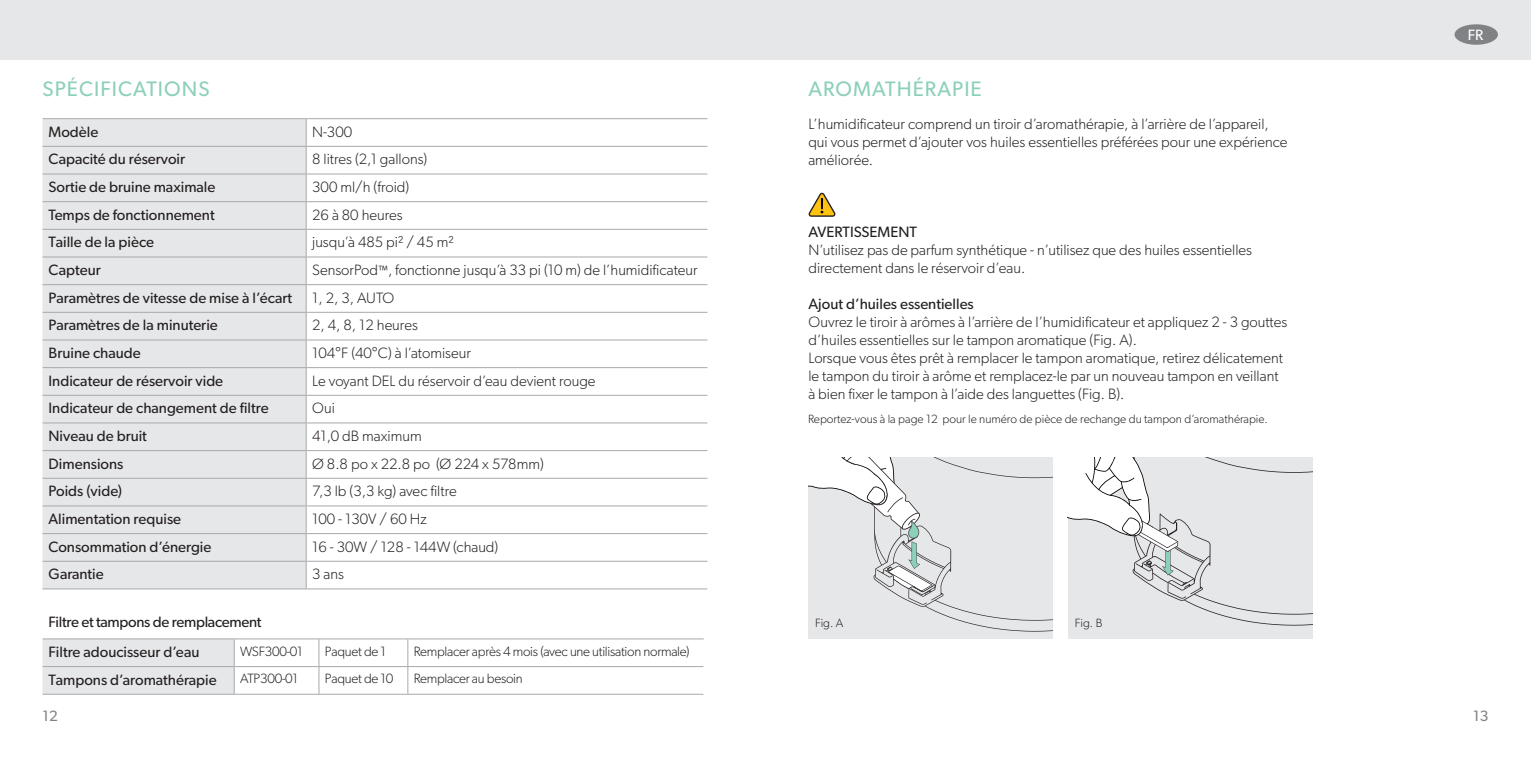
<style>
.page{position:relative;width:1531px;height:766px;background:#fff}
.page>*{position:absolute;margin:0;border:0;box-sizing:border-box;transform-origin:0 0}
.t1{font:21px "Gibson";letter-spacing:.05em;color:#8dd0ba}
.t2{font:300 15px/18px "Gibson";color:#231f20}
.t3{font:15px "Gibson";color:#231f20}
.t4{font:15px "Gibson";letter-spacing:-.02em;color:#231f20}
.t5{font:15px "Gibson";color:#808285}
.t6{font:15px "Gibson";color:#fff}
.t7{font:300 13.5px "Gibson";letter-spacing:-.02em;color:#231f20}
.t8{font:300 12px "Gibson";color:#231f20}
.s1{font-size:12px}
</style>
<div class="page">
<div style="left:0;top:0;width:1531px;height:60px;background:#e6e7e9"></div>
<div style="left:1454px;top:24px;width:44px;height:21px;background:#808285;border-radius:50%"></div>
<div style="left:43px;top:119px;width:263px;height:469px;background:#e6e7e9"></div>
<hr style="left:43px;top:118px;width:263px;height:1px;background:#a8a9ad">
<hr style="left:306px;top:118px;width:401px;height:1px;background:#a8a9ad">
<hr style="left:43px;top:146px;width:263px;height:1px;background:#a8a9ad">
<hr style="left:306px;top:146px;width:401px;height:1px;background:#a8a9ad">
<hr style="left:43px;top:173px;width:263px;height:1px;background:#a8a9ad">
<hr style="left:306px;top:173px;width:401px;height:1px;background:#a8a9ad">
<hr style="left:43px;top:201px;width:263px;height:1px;background:#a8a9ad">
<hr style="left:306px;top:201px;width:401px;height:1px;background:#a8a9ad">
<hr style="left:43px;top:229px;width:263px;height:1px;background:#a8a9ad">
<hr style="left:306px;top:229px;width:401px;height:1px;background:#a8a9ad">
<hr style="left:43px;top:256px;width:263px;height:1px;background:#a8a9ad">
<hr style="left:306px;top:256px;width:401px;height:1px;background:#a8a9ad">
<hr style="left:43px;top:284px;width:263px;height:1px;background:#a8a9ad">
<hr style="left:306px;top:284px;width:401px;height:1px;background:#a8a9ad">
<hr style="left:43px;top:312px;width:263px;height:1px;background:#a8a9ad">
<hr style="left:306px;top:312px;width:401px;height:1px;background:#a8a9ad">
<hr style="left:43px;top:339px;width:263px;height:1px;background:#a8a9ad">
<hr style="left:306px;top:339px;width:401px;height:1px;background:#a8a9ad">
<hr style="left:43px;top:367px;width:263px;height:1px;background:#a8a9ad">
<hr style="left:306px;top:367px;width:401px;height:1px;background:#a8a9ad">
<hr style="left:43px;top:395px;width:263px;height:1px;background:#a8a9ad">
<hr style="left:306px;top:395px;width:401px;height:1px;background:#a8a9ad">
<hr style="left:43px;top:422px;width:263px;height:1px;background:#a8a9ad">
<hr style="left:306px;top:422px;width:401px;height:1px;background:#a8a9ad">
<hr style="left:43px;top:450px;width:263px;height:1px;background:#a8a9ad">
<hr style="left:306px;top:450px;width:401px;height:1px;background:#a8a9ad">
<hr style="left:43px;top:478px;width:263px;height:1px;background:#a8a9ad">
<hr style="left:306px;top:478px;width:401px;height:1px;background:#a8a9ad">
<hr style="left:43px;top:505px;width:263px;height:1px;background:#a8a9ad">
<hr style="left:306px;top:505px;width:401px;height:1px;background:#a8a9ad">
<hr style="left:43px;top:533px;width:263px;height:1px;background:#a8a9ad">
<hr style="left:306px;top:533px;width:401px;height:1px;background:#a8a9ad">
<hr style="left:43px;top:560px;width:263px;height:1px;background:#a8a9ad">
<hr style="left:306px;top:560px;width:401px;height:1px;background:#a8a9ad">
<svg style="left:306px;top:119px;width:1px;height:469px"></svg>
<hr style="left:43px;top:588px;width:263px;height:1px;background:#a8a9ad">
<hr style="left:306px;top:588px;width:401px;height:1px;background:#a8a9ad">
<hr style="left:234px;top:666px;width:85px;height:1px;background:#a8a9ad">
<div style="left:43px;top:639px;width:192px;height:54px;background:#e6e7e9"></div>
<svg style="left:319px;top:639px;width:384px;height:54px"></svg>
<hr style="left:43px;top:693px;width:191px;height:1px;background:#a8a9ad">
<hr style="left:234px;top:693px;width:85px;height:1px;background:#a8a9ad">
<hr style="left:319px;top:693px;width:89px;height:1px;background:#a8a9ad">
<hr style="left:408px;top:693px;width:295px;height:1px;background:#a8a9ad">
<hr style="left:43px;top:638px;width:191px;height:1px;background:#a8a9ad">
<hr style="left:234px;top:638px;width:85px;height:1px;background:#a8a9ad">
<hr style="left:319px;top:638px;width:89px;height:1px;background:#a8a9ad">
<hr style="left:408px;top:638px;width:296px;height:1px;background:#a8a9ad">
<div style="left:808px;top:457px;width:245px;height:181px;background:#e6e7e9"></div>
<div style="left:1068px;top:457px;width:244px;height:181px;background:#e6e7e9"></div>
<svg style="left:1067px;top:457px;width:245px;height:168px"></svg>
<svg style="left:808px;top:457px;width:245px;height:174px"></svg>
<svg style="left:808px;top:193px;width:27px;height:24px"></svg>
<p class="t1" style="left:43px;top:76px;width:169px">SPÉCIFICATIONS</p>
<p class="t3" style="left:49px;top:122px;width:51px">Modèle</p>
<p class="t2" style="left:312px;top:122px;width:41px">N-300</p>
<p class="t3" style="left:49px;top:150px;width:138px">Capacité du réservoir</p>
<p class="t2" style="left:312px;top:150px;width:116px">8 litres (2,1 gallons)</p>
<p class="t3" style="left:49px;top:178px;width:168px">Sortie de bruine maximale</p>
<p class="t2" style="left:312px;top:178px;width:99px">300 ml/h (froid)</p>
<p class="t3" style="left:49px;top:205px;width:168px">Temps de fonctionnement</p>
<p class="t2" style="left:312px;top:205px;width:92px">26 à 80 heures</p>
<p class="t3" style="left:49px;top:233px;width:107px">Taille de la pièce</p>
<p class="t2" style="left:312px;top:233px;width:143px">jusqu’à 485 pi² / 45 m²</p>
<p class="t3" style="left:49px;top:261px;width:54px">Capteur</p>
<p class="t2" style="left:312px;top:260px;width:387px">SensorPod<span class="s1">™</span>, fonctionne jusqu’à 33 pi (10 m) de l’humidificateur</p>
<p class="t3" style="left:49px;top:288px;width:245px">Paramètres de vitesse de mise à l’écart</p>
<p class="t2" style="left:312px;top:288px;width:84px">1, 2, 3, AUTO</p>
<p class="t3" style="left:49px;top:316px;width:171px">Paramètres de la minuterie</p>
<p class="t2" style="left:312px;top:316px;width:107px">2, 4, 8, 12 heures</p>
<p class="t3" style="left:49px;top:344px;width:94px">Bruine chaude</p>
<p class="t2" style="left:312px;top:343px;width:160px">104°F (40°C) à l’atomiseur</p>
<p class="t3" style="left:49px;top:371px;width:176px">Indicateur de réservoir vide</p>
<p class="t2" style="left:312px;top:371px;width:285px">Le voyant DEL du réservoir d’eau devient rouge</p>
<p class="t3" style="left:49px;top:399px;width:222px">Indicateur de changement de filtre</p>
<p class="t2" style="left:312px;top:399px;width:24px">Oui</p>
<p class="t3" style="left:49px;top:426px;width:100px">Niveau de bruit</p>
<p class="t2" style="left:312px;top:426px;width:111px">41,0 dB maximum</p>
<p class="t3" style="left:49px;top:454px;width:76px">Dimensions</p>
<p class="t2" style="left:312px;top:454px;width:233px">Ø 8.8 po x 22.8 po (Ø 224 x 578mm)</p>
<p class="t3" style="left:49px;top:482px;width:75px">Poids (vide)</p>
<p class="t2" style="left:312px;top:482px;width:146px">7,3 lb (3,3 kg) avec filtre</p>
<p class="t3" style="left:49px;top:509px;width:134px">Alimentation requise</p>
<p class="t2" style="left:312px;top:509px;width:116px">100 - 130V / 60 Hz</p>
<p class="t3" style="left:49px;top:537px;width:164px">Consommation d’énergie</p>
<p class="t2" style="left:312px;top:537px;width:188px">16 - 30W / 128 - 144W (chaud)</p>
<p class="t3" style="left:49px;top:565px;width:57px">Garantie</p>
<p class="t2" style="left:312px;top:564px;width:33px">3 ans</p>
<p class="t4" style="left:49px;top:612px;width:215px">Filtre et tampons de remplacement</p>
<p class="t3" style="left:49px;top:642px;width:152px">Filtre adoucisseur d’eau</p>
<p class="t7" style="left:240px;top:642px;width:64px">WSF300-01</p>
<p class="t7" style="left:325px;top:642px;width:63px">Paquet de 1</p>
<p class="t7" style="left:414px;top:642px;width:277px">Remplacer après 4 mois (avec une utilisation normale)</p>
<p class="t3" style="left:49px;top:670px;width:170px">Tampons d’aromathérapie</p>
<p class="t7" style="left:240px;top:670px;width:59px">ATP300-01</p>
<p class="t7" style="left:325px;top:670px;width:70px">Paquet de 10</p>
<p class="t7" style="left:414px;top:670px;width:110px">Remplacer au besoin</p>
<p class="t1" style="left:808px;top:76px;width:175px">AROMATHÉRAPIE</p>
<p class="t2" style="left:808px;top:114px;width:480px">L’humidificateur comprend un tiroir d’aromathérapie, à l’arrière de l’appareil, qui vous permet d’ajouter vos huiles essentielles préférées pour une expérience améliorée.</p>
<p class="t3" style="left:808px;top:223px;width:110px">AVERTISSEMENT</p>
<p class="t2" style="left:808px;top:240px;width:445px">N’utilisez pas de parfum synthétique - n’utilisez que des huiles essentielles directement dans le réservoir d’eau.</p>
<p class="t3" style="left:808px;top:295px;width:167px">Ajout d’huiles essentielles</p>
<p class="t2" style="left:808px;top:312px;width:480px">Ouvrez le tiroir à arômes à l’arrière de l’humidificateur et appliquez 2 - 3 gouttes d’huiles essentielles sur le tampon aromatique (Fig. A).</p>
<p class="t2" style="left:808px;top:348px;width:476px">Lorsque vous êtes prêt à remplacer le tampon aromatique, retirez délicatement le tampon du tiroir à arôme et remplacez-le par un nouveau tampon en veillant à bien fixer le tampon à l’aide des languettes (Fig. B).</p>
<p class="t8" style="left:808px;top:411px;width:461px">Reportez-vous à la page 12 pour le numéro de pièce de rechange du tampon d’aromathérapie.</p>
<p class="t8" style="left:815px;top:615px;width:30px">Fig. A</p>
<p class="t8" style="left:1075px;top:615px;width:29px">Fig. B</p>
<p class="t6" style="left:1468px;top:26px;width:17px">FR</p>
<p class="t5" style="left:43px;top:707px;width:17px">12</p>
<p class="t5" style="left:1473px;top:707px;width:17px">13</p>
</div>
